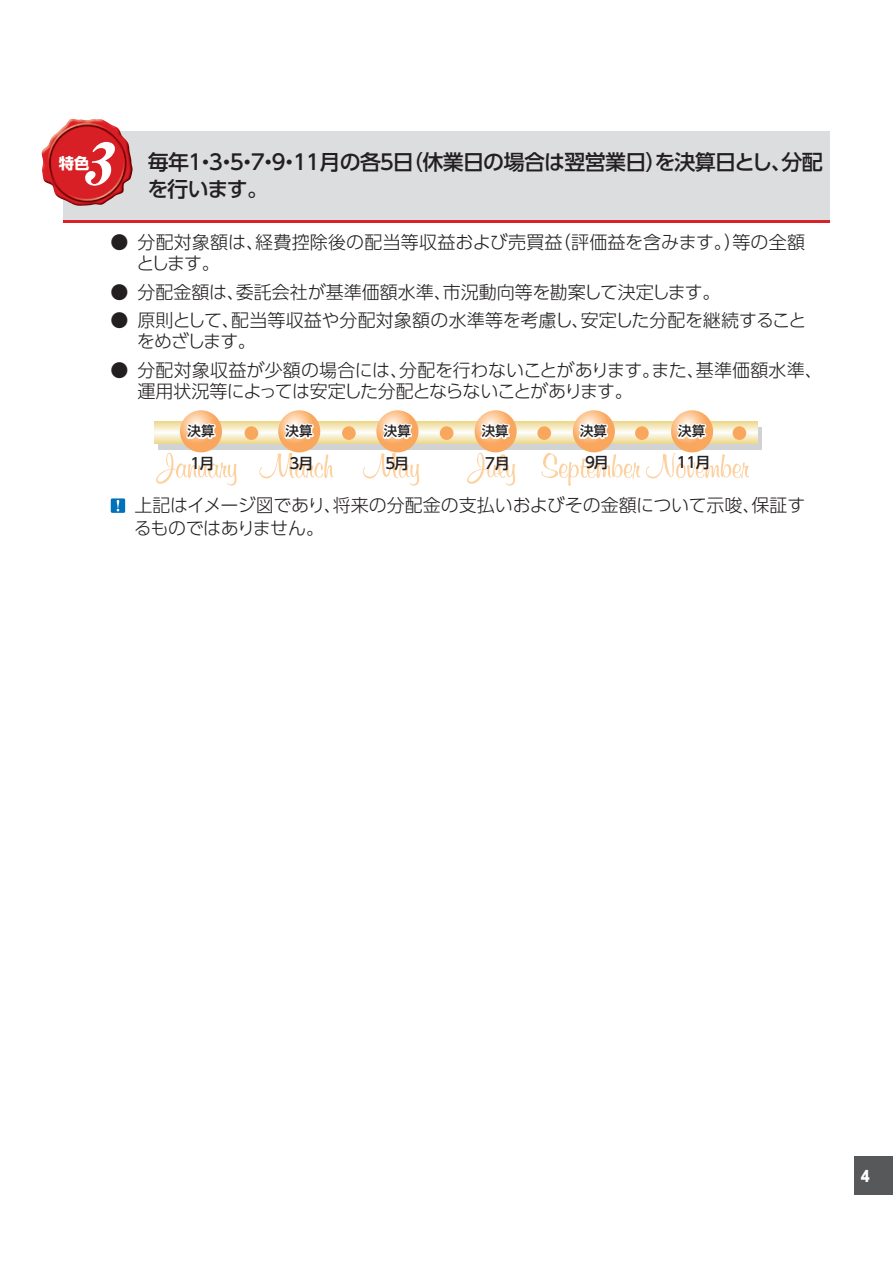
<style>
.page{position:relative;width:893px;height:1263px;background:#fff}
.page>*{position:absolute;margin:0;border:0;box-sizing:border-box;transform-origin:0 0}
.t1{font:italic 58.5px "Midashi Min Pr 5 MA31";color:#fff;scale:1.04 1}
.t2{font:500 21px/27px "UD Shin Go Pro";letter-spacing:-.04em;color:#231f20}
.t3{font:300 18px/21px "UD Shin Go Pro";color:#231f20}
.t4{font:300 18px/21px "UD Shin Go Pro";letter-spacing:-.02em;color:#231f20}
.t5{font:700 15.3px "UD Shin Go Pro";color:#fff}
.t6{font:500 15px "UD Shin Go Pro";letter-spacing:-.075em;color:#231f20}
.t7{font:800 15px "UD Shin Go Pro";color:#fff;scale:.9 1}
.t8{font:500 13.5px "UD Shin Go Pro";color:#231f20}
</style>
<div class="page">
<div style="left:855px;top:1157px;width:38px;height:38px;background:#57585a"></div>
<div style="left:63px;top:131px;width:766px;height:92px;background:#dcdddf"></div>
<hr style="left:63px;top:220px;width:766px;height:3px;background:#da2128">
<img style="left:41px;top:119px;width:92px;height:87px">
<svg style="left:156px;top:453px;width:81px;height:33px"></svg>
<svg style="left:259px;top:453px;width:75px;height:25px"></svg>
<svg style="left:363px;top:453px;width:56px;height:33px"></svg>
<svg style="left:467px;top:453px;width:48px;height:33px"></svg>
<svg style="left:541px;top:453px;width:99px;height:33px"></svg>
<svg style="left:646px;top:453px;width:103px;height:25px"></svg>
<svg style="left:158px;top:427px;width:603px;height:22px;background:#d5d2c7"></svg>
<svg style="left:154px;top:421px;width:603px;height:22px;background:#f4e8bd"></svg>
<div style="left:245px;top:426px;width:13px;height:14px;background:#f9a75d;border-radius:50%"></div>
<div style="left:342px;top:426px;width:14px;height:14px;background:#f9a75d;border-radius:50%"></div>
<div style="left:440px;top:426px;width:13px;height:14px;background:#f9a75d;border-radius:50%"></div>
<div style="left:537px;top:426px;width:14px;height:14px;background:#f9a75d;border-radius:50%"></div>
<div style="left:635px;top:426px;width:14px;height:14px;background:#f9a75d;border-radius:50%"></div>
<div style="left:733px;top:426px;width:13px;height:14px;background:#f9a75d;border-radius:50%"></div>
<svg style="left:180px;top:410px;width:42px;height:42px"></svg>
<svg style="left:278px;top:410px;width:42px;height:42px"></svg>
<svg style="left:376px;top:410px;width:42px;height:42px"></svg>
<svg style="left:475px;top:410px;width:42px;height:42px"></svg>
<svg style="left:573px;top:410px;width:42px;height:42px"></svg>
<svg style="left:671px;top:410px;width:42px;height:42px"></svg>
<svg style="left:380px;top:421px;width:35px;height:21px"></svg>
<svg style="left:478px;top:421px;width:35px;height:21px"></svg>
<svg style="left:576px;top:421px;width:35px;height:21px"></svg>
<svg style="left:674px;top:421px;width:36px;height:21px"></svg>
<svg style="left:282px;top:421px;width:35px;height:21px"></svg>
<svg style="left:184px;top:421px;width:35px;height:21px"></svg>
<div style="left:111px;top:498px;width:14px;height:15px;background:#0072bc"></div>
<svg style="left:117px;top:500px;width:2px;height:11px"></svg>
<h1 class="t1" style="left:80px;top:118px;width:49px">3</h1>
<p class="t2" style="left:147px;top:148px;width:677px">毎年１・３・５・７・９・11月の各５日（休業日の場合は翌営業日）を決算日とし、分配を行います。</p>
<p class="t3" style="left:136px;top:231px;width:670px;text-indent:-26px">● 分配対象額は、経費控除後の配当等収益および売買益（評価益を含みます。）等の全額とします。</p>
<p class="t3" style="left:110px;top:281px;width:611px">● 分配金額は、委託会社が基準価額水準、市況動向等を勘案して決定します。</p>
<p class="t3" style="left:137px;top:309px;width:671px;text-indent:-26px">● 原則として、配当等収益や分配対象額の水準等を考慮し、安定した分配を継続することをめざします。</p>
<p class="t4" style="left:137px;top:359px;width:687px;text-indent:-27px">● 分配対象収益が少額の場合には、分配を行わないことがあります。また、基準価額水準、運用状況等によっては安定した分配とならないことがあります。</p>
<p class="t5" style="left:59px;top:150px;width:32px">特色</p>
<p class="t8" style="left:188px;top:420px;width:28px">決算</p>
<p class="t8" style="left:286px;top:420px;width:28px">決算</p>
<p class="t8" style="left:384px;top:420px;width:28px">決算</p>
<p class="t8" style="left:482px;top:420px;width:28px">決算</p>
<p class="t8" style="left:580px;top:420px;width:28px">決算</p>
<p class="t8" style="left:678px;top:420px;width:28px">決算</p>
<p class="t6" style="left:191px;top:451px;width:25px">1月</p>
<p class="t6" style="left:290px;top:451px;width:25px">3月</p>
<p class="t6" style="left:385px;top:451px;width:25px">5月</p>
<p class="t6" style="left:485px;top:451px;width:26px">7月</p>
<p class="t6" style="left:585px;top:450px;width:25px">9月</p>
<p class="t6" style="left:677px;top:450px;width:35px">11月</p>
<p class="t4" style="left:134px;top:493px;width:673px;line-height:22.5px">上記はイメージ図であり、将来の分配金の支払いおよびその金額について示唆、保証するものではありません。</p>
<p class="t7" style="left:861px;top:1163px;width:11px">4</p>
</div>
